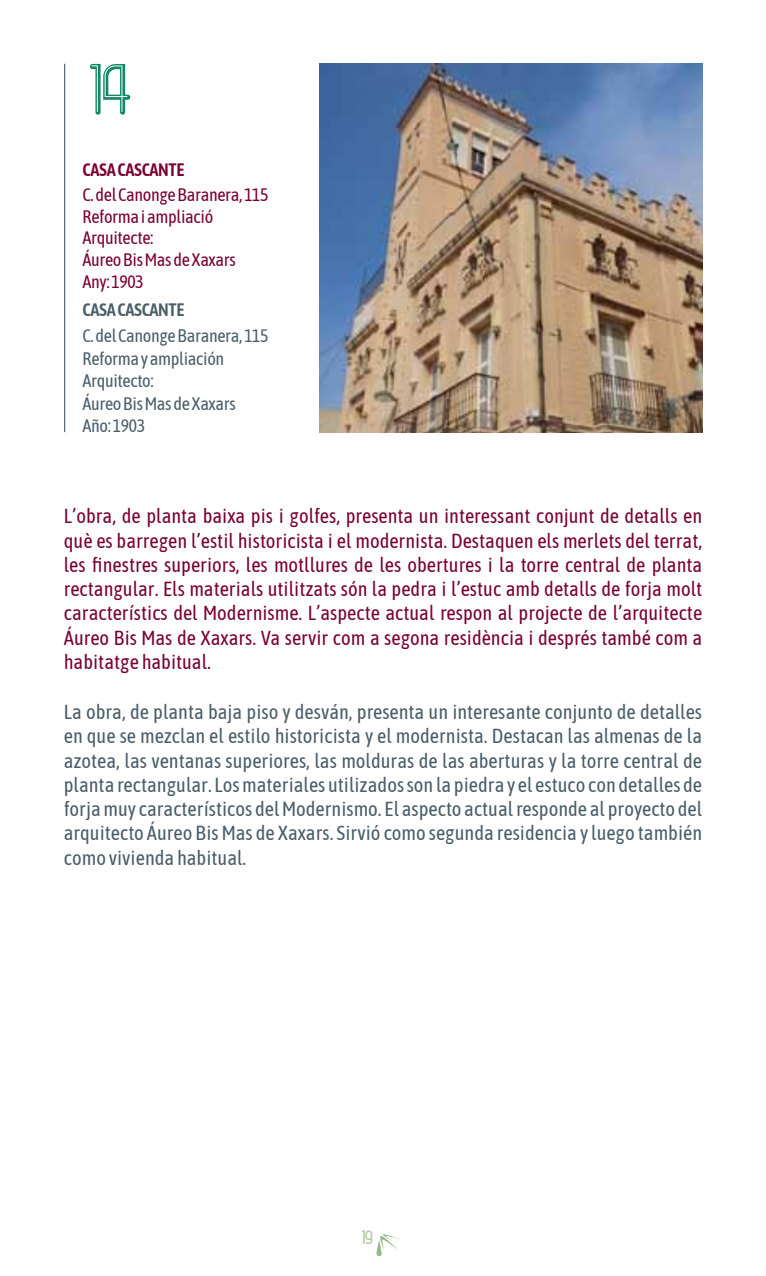
<style>
.page{position:relative;width:766px;height:1276px;background:#fff}
.page>*{position:absolute;margin:0;border:0;box-sizing:border-box;transform-origin:0 0}
.t1{font:67.5px "Beauty School Dropout II";color:#138867}
.t2{font:20.25px/24.3px "Asap Condensed";color:#4a5d68;text-align:justify}
.t3{font:20.25px/24.3px "Asap Condensed";color:#790033;text-align:justify}
.t4{font:18px/22.5px "Asap Condensed";letter-spacing:-.02em;color:#4a5d68}
.t5{font:18px/21.6px "Asap Condensed";letter-spacing:-.02em;color:#790033}
.t6{font:600 18px "Asap Condensed";letter-spacing:-.02em;color:#790033}
.t7{font:600 18px "Asap Condensed";letter-spacing:-.02em;color:#4a5d68}
.t8{font:18px "Beauty School Dropout II";color:#98b989}
</style>
<div class="page">
<svg style="left:376px;top:1234px;width:24px;height:23px"></svg>
<img style="left:319px;top:64px;width:383px;height:368px">
<hr style="left:64px;top:64px;width:1px;height:368px;background:#4a5d68">
<h1 class="t1" style="left:89px;top:47px;width:44px">14</h1>
<p class="t6" style="left:82px;top:158px;width:104px">CASA CASCANTE</p>
<p class="t5" style="left:82px;top:183px;width:187px">C. del Canonge Baranera, 115<br>Reforma i ampliació<br>Arquitecte:<br>Áureo Bis Mas de Xaxars<br>Any: 1903</p>
<p class="t7" style="left:82px;top:298px;width:104px">CASA CASCANTE</p>
<p class="t4" style="left:82px;top:324px;width:187px">C. del Canonge Baranera, 115<br>Reforma y ampliación<br>Arquitecto:<br>Áureo Bis Mas de Xaxars<br>Año: 1903</p>
<p class="t3" style="left:64px;top:503px;width:639px">L’obra, de planta baixa pis i golfes, presenta un interessant conjunt de detalls en què es barregen l’estil historicista i el modernista. Destaquen els merlets del terrat, les finestres superiors, les motllures de les obertures i la torre central de planta rectangular. Els materials utilitzats són la pedra i l’estuc amb detalls de forja molt característics del Modernisme. L’aspecte actual respon al projecte de l’arquitecte Áureo Bis Mas de Xaxars. Va servir com a segona residència i després també com a habitatge habitual.</p>
<p class="t2" style="left:64px;top:699px;width:639px">La obra, de planta baja piso y desván, presenta un interesante conjunto de detalles en que se mezclan el estilo historicista y el modernista. Destacan las almenas de la azotea, las ventanas superiores, las molduras de las aberturas y la torre central de planta rectangular. Los materiales utilizados son la piedra y el estuco con detalles de forja muy característicos del Modernismo. El aspecto actual responde al proyecto del arquitecto Áureo Bis Mas de Xaxars. Sirvió como segunda residencia y luego también como vivienda habitual.</p>
<p class="t8" style="left:362px;top:1226px;width:12px">19</p>
</div>
